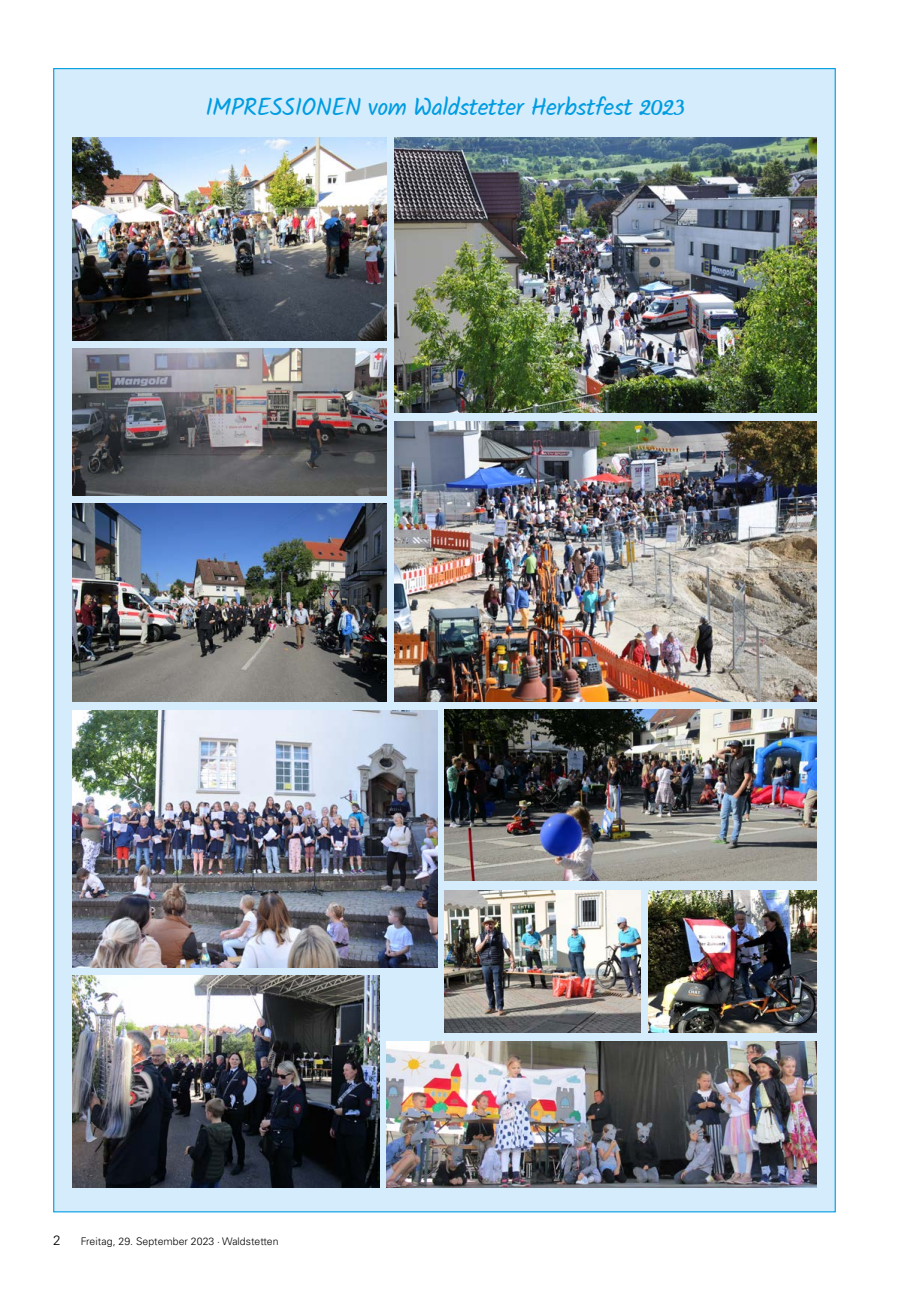
<style>
.page{position:relative;width:906px;height:1289px;background:#fff}
.page>*{position:absolute;margin:0;border:0;box-sizing:border-box;transform-origin:0 0}
.t1{font:24px "Solitreo";letter-spacing:-.02em;color:#009ce1}
.t2{font:300 13.5px "Univers LT";color:#000}
.t3{font:300 10.5px "Univers LT";color:#000}
</style>
<div class="page">
<div style="left:53px;top:68px;width:783px;height:1144px;background:#d4ecfc;border:1px solid #009ce1"></div>
<img style="left:395px;top:421px;width:421px;height:280px">
<img style="left:648px;top:890px;width:168px;height:142px">
<img style="left:72px;top:710px;width:365px;height:257px">
<img style="left:444px;top:890px;width:196px;height:142px">
<img style="left:444px;top:709px;width:372px;height:171px">
<img style="left:395px;top:138px;width:421px;height:274px">
<img style="left:72px;top:503px;width:315px;height:198px">
<img style="left:386px;top:1041px;width:430px;height:146px">
<img style="left:72px;top:349px;width:315px;height:146px">
<img style="left:72px;top:975px;width:307px;height:212px">
<img style="left:72px;top:138px;width:315px;height:202px">
<p class="t1" style="left:205px;top:93px;width:482px">IMPRESSIONEN vom Waldstetter Herbstfest 2023</p>
<p class="t2" style="left:53px;top:1231px;width:9px">2</p>
<p class="t3" style="left:81px;top:1234px;width:199px">Freitag, 29. September 2023 · Waldstetten</p>
</div>
